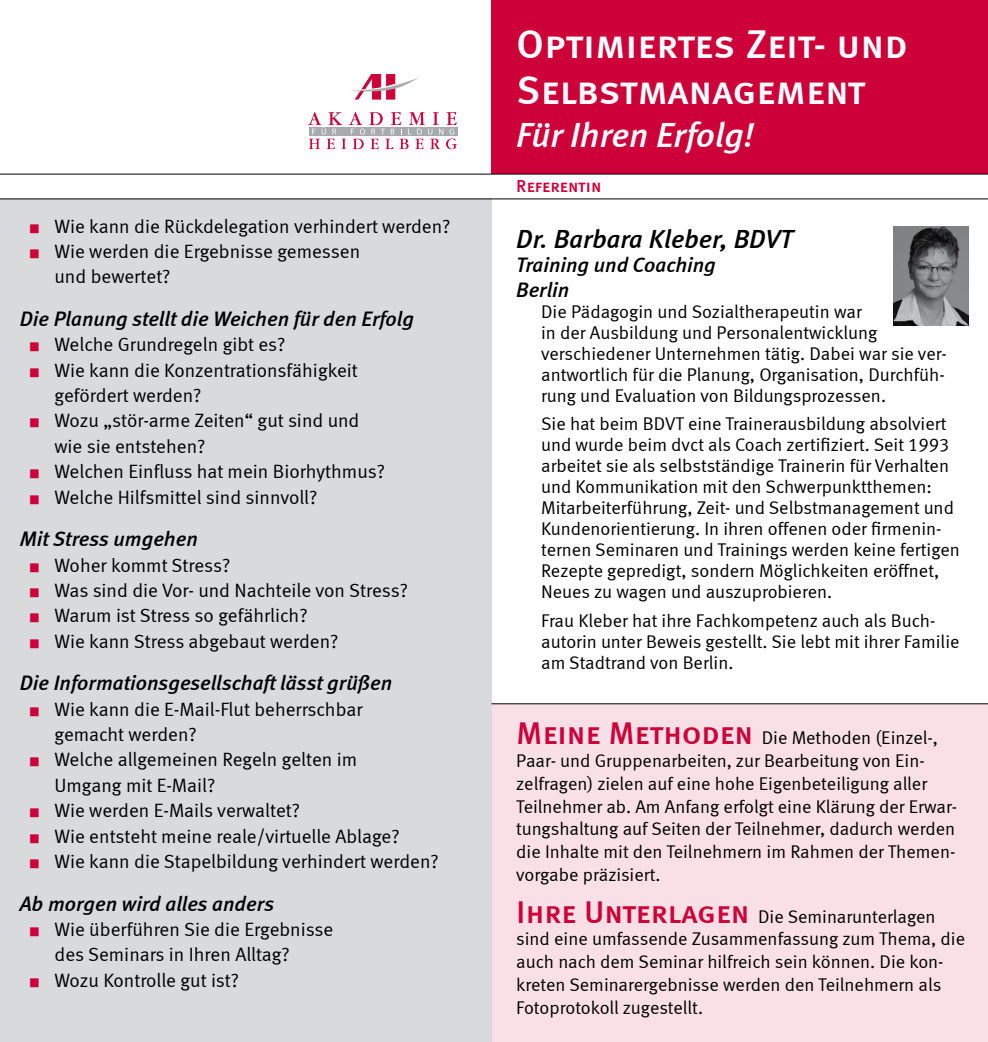
<style>
.page{position:relative;width:988px;height:1042px;background:#fff}
.page>*{position:absolute;margin:0;border:0;box-sizing:border-box;transform-origin:0 0}
.t1{font:40.25px/45.5px "Meta Medium LF Caps";letter-spacing:-.005em;color:#fff}
.t2{font:italic 35px "Meta Medium LF";color:#fff}
.t3{font:italic 26.25px "Meta Medium LF";color:#000}
.t4{font:italic 21px/24.5px "Meta Medium LF";color:#000}
.t5{font:19.25px/25.4px "Meta Normal";color:#000}
.t6{font:18.38px/21px "Meta Normal LF";color:#000}
.t7{font:17.5px "Meta Medium LF Caps";color:#cd0039}
.s1{color:#cd0039}
.s2{font-family:"Meta Medium LF Caps";font-size:31.5px;color:#cd0039}
</style>
<div class="page">
<div style="left:491px;top:704px;width:496px;height:338px;background:#f9e0e7"></div>
<div style="left:491px;top:0;width:496px;height:174px;background:#cd0039"></div>
<svg style="left:351px;top:74px;width:67px;height:25px"></svg>
<svg style="left:308px;top:112px;width:149px;height:37px"></svg>
<div style="left:0;top:199px;width:491px;height:843px;background:#d9dadb"></div>
<hr style="left:0;top:198px;width:987px;height:1px;background:#000">
<hr style="left:0;top:174px;width:987px;height:1px;background:#000">
<img style="left:893px;top:227px;width:74px;height:99px">
<hr style="left:491px;top:703px;width:496px;height:1px;background:#000">
<p class="t5" style="left:30px;top:213px;width:422px"><span class="s1">■</span> Wie kann die Rückdelegation verhindert werden?</p>
<p class="t5" style="left:55px;top:238px;width:307px;text-indent:-25px"><span class="s1">■</span> Wie werden die Ergebnisse gemessen und bewertet?</p>
<p class="t4" style="left:20px;top:306px;width:396px">Die Planung stellt die Weichen für den Erfolg</p>
<p class="t5" style="left:30px;top:332px;width:257px"><span class="s1">■</span> Welche Grundregeln gibt es?</p>
<p class="t5" style="left:55px;top:357px;width:305px;text-indent:-25px"><span class="s1">■</span> Wie kann die Konzentrationsfähigkeit gefördert werden?</p>
<p class="t5" style="left:55px;top:408px;width:306px;text-indent:-25px"><span class="s1">■</span> Wozu „stör-arme Zeiten“ gut sind und wie sie entstehen?</p>
<p class="t5" style="left:30px;top:458px;width:357px"><span class="s1">■</span> Welchen Einfluss hat mein Biorhythmus?</p>
<p class="t5" style="left:30px;top:484px;width:289px"><span class="s1">■</span> Welche Hilfsmittel sind sinnvoll?</p>
<p class="t4" style="left:20px;top:526px;width:179px">Mit Stress umgehen</p>
<p class="t5" style="left:30px;top:552px;width:202px"><span class="s1">■</span> Woher kommt Stress?</p>
<p class="t5" style="left:30px;top:577px;width:379px"><span class="s1">■</span> Was sind die Vor- und Nachteile von Stress?</p>
<p class="t5" style="left:30px;top:603px;width:279px"><span class="s1">■</span> Warum ist Stress so gefährlich?</p>
<p class="t5" style="left:30px;top:628px;width:310px"><span class="s1">■</span> Wie kann Stress abgebaut werden?</p>
<p class="t4" style="left:20px;top:670px;width:374px">Die Informationsgesellschaft lässt grüßen</p>
<p class="t5" style="left:55px;top:696px;width:309px;text-indent:-25px"><span class="s1">■</span> Wie kann die E-Mail-Flut beherrschbar gemacht werden?</p>
<p class="t5" style="left:55px;top:747px;width:304px;text-indent:-25px"><span class="s1">■</span> Welche allgemeinen Regeln gelten im<br>Umgang mit E-Mail?</p>
<p class="t5" style="left:30px;top:797px;width:272px"><span class="s1">■</span> Wie werden E-Mails verwaltet?</p>
<p class="t5" style="left:30px;top:823px;width:371px"><span class="s1">■</span> Wie entsteht meine reale/virtuelle Ablage?</p>
<p class="t5" style="left:30px;top:848px;width:410px"><span class="s1">■</span> Wie kann die Stapelbildung verhindert werden?</p>
<p class="t4" style="left:20px;top:891px;width:256px">Ab morgen wird alles anders</p>
<p class="t5" style="left:55px;top:916px;width:280px;text-indent:-25px"><span class="s1">■</span> Wie überführen Sie die Ergebnisse des Seminars in Ihren Alltag?</p>
<p class="t5" style="left:30px;top:967px;width:211px"><span class="s1">■</span> Wozu Kontrolle gut ist?</p>
<h1 class="t1" style="left:516px;top:21px;width:393px">Optimiertes Zeit- und<br>Selbstmanagement</h1>
<h2 class="t2" style="left:516px;top:114px;width:239px">Für Ihren Erfolg!</h2>
<p class="t7" style="left:516px;top:176px;width:87px">Referentin</p>
<h3 class="t3" style="left:516px;top:223px;width:278px">Dr. Barbara Kleber, BDVT</h3>
<p class="t4" style="left:516px;top:252px;width:201px">Training und Coaching<br>Berlin</p>
<p class="t6" style="left:541px;top:301px;width:407px">Die Pädagogin und Sozialtherapeutin war<br>in der Ausbildung und Personalentwicklung verschiedener Unternehmen tätig. Dabei war sie ver&shy;antwortlich für die Planung, Organisation, Durchfüh&shy;rung und Evaluation von Bildungsprozessen.</p>
<p class="t6" style="left:541px;top:413px;width:420px">Sie hat beim BDVT eine Trainerausbildung absolviert und wurde beim dvct als Coach zertifiziert. Seit 1993 arbeitet sie als selbstständige Trainerin für Verhalten und Kommunikation mit den Schwerpunktthemen:<br>Mitarbeiterführung, Zeit- und Selbstmanagement und Kundenorientierung. In ihren offenen oder firmenin&shy;ternen Seminaren und Trainings werden keine fertigen Rezepte gepredigt, sondern Möglichkeiten eröffnet, Neues zu wagen und auszuprobieren.</p>
<p class="t6" style="left:541px;top:610px;width:420px">Frau Kleber hat ihre Fachkompetenz auch als Buch&shy;autorin unter Beweis gestellt. Sie lebt mit ihrer Familie am Stadtrand von Berlin.</p>
<p class="t6" style="left:516px;top:726px;width:442px;line-height:22.8px"><span class="s2">Meine Methoden</span> Die Methoden (Einzel-, Paar- und Gruppenarbeiten, zur Bearbeitung von Ein&shy;zelfragen) zielen auf eine hohe Eigenbeteiligung aller Teilnehmer ab. Am Anfang erfolgt eine Klärung der Erwar&shy;tungshaltung auf Seiten der Teilnehmer, dadurch werden die Inhalte mit den Teilnehmern im Rahmen der Themen&shy;vorgabe präzisiert.</p>
<p class="t6" style="left:516px;top:904px;width:450px;line-height:22.8px"><span class="s2">Ihre Unterlagen</span> Die Seminarunterlagen sind eine umfassende Zusammenfassung zum Thema, die auch nach dem Seminar hilfreich sein können. Die kon&shy;kreten Seminarergebnisse werden den Teilnehmern als Fotoprotokoll zugestellt.</p>
</div>
